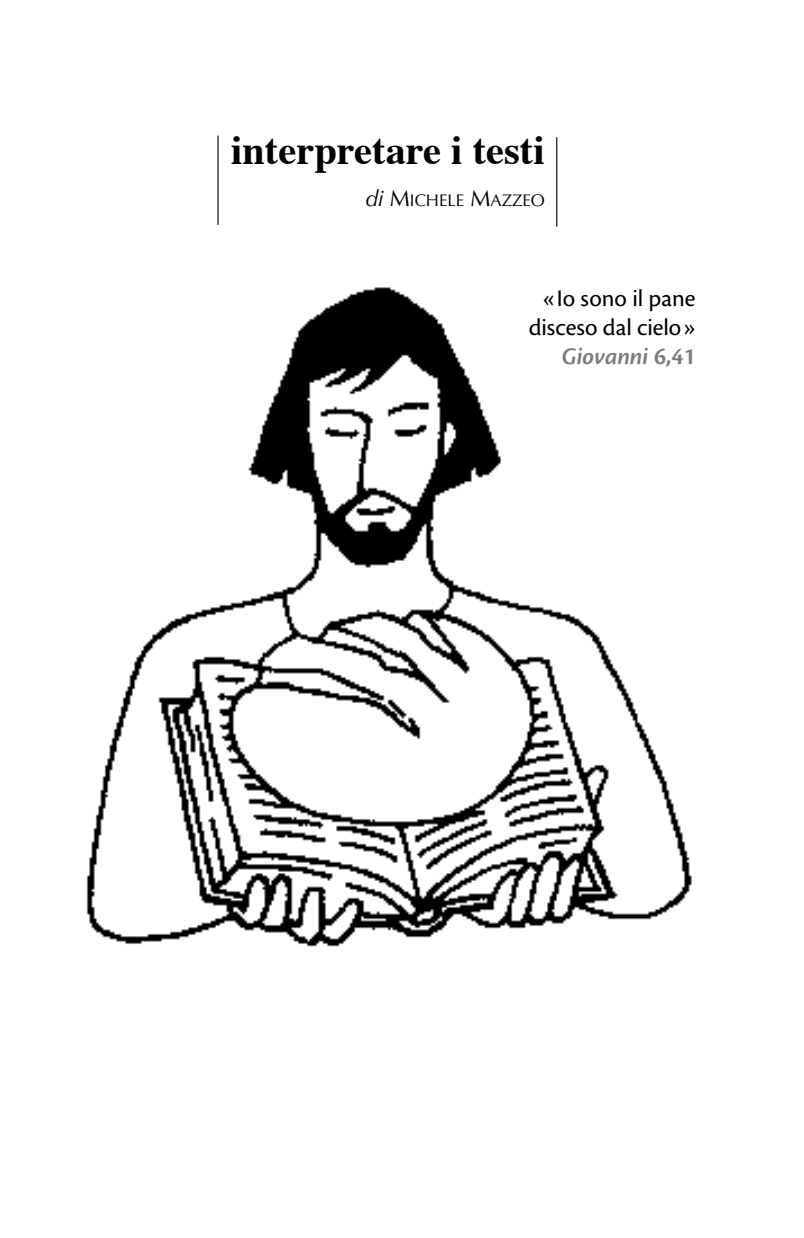
<style>
.page{position:relative;width:804px;height:1238px;background:#fff}
.page>*{position:absolute;margin:0;border:0;box-sizing:border-box;transform-origin:0 0}
.Interpretare_attuali{font:700 40.5px "Times";color:#000}
.Didascalia{font:24.75px "Cronos Pro";color:#000}
.Didascalia-2{font:italic 600 24.75px "Cronos Pro";letter-spacing:-.005em;color:#7c7c7c}
.AUTORE_inter__att__p{font:16.88px "Optima LT Std";color:#000}
.s1{font-family:"Optima";font-style:italic;font-size:22.5px}
.s2{font-size:22.5px}
.s3{font-style:normal}
</style>
<div class="page">
<img style="left:86px;top:287px;width:606px;height:660px">
<hr style="left:217px;top:136px;width:1px;height:89px;background:#000">
<hr style="left:556px;top:137px;width:1px;height:89px;background:#000">
<p class="Interpretare_attuali" style="left:231px;top:112px;width:315px">interpretare i testi</p>
<p class="AUTORE_inter__att__p" style="left:365px;top:191px;width:181px"><span class="s1">di</span> <span class="s2">M</span>ICHELE <span class="s2">M</span>AZZEO</p>
<p class="Didascalia" style="left:543px;top:284px;width:154px">«Io sono il pane</p>
<p class="Didascalia" style="left:529px;top:313px;width:168px">disceso dal cielo»</p>
<p class="Didascalia-2" style="left:562px;top:342px;width:135px">Giovanni <span class="s3">6,41</span></p>
</div>
